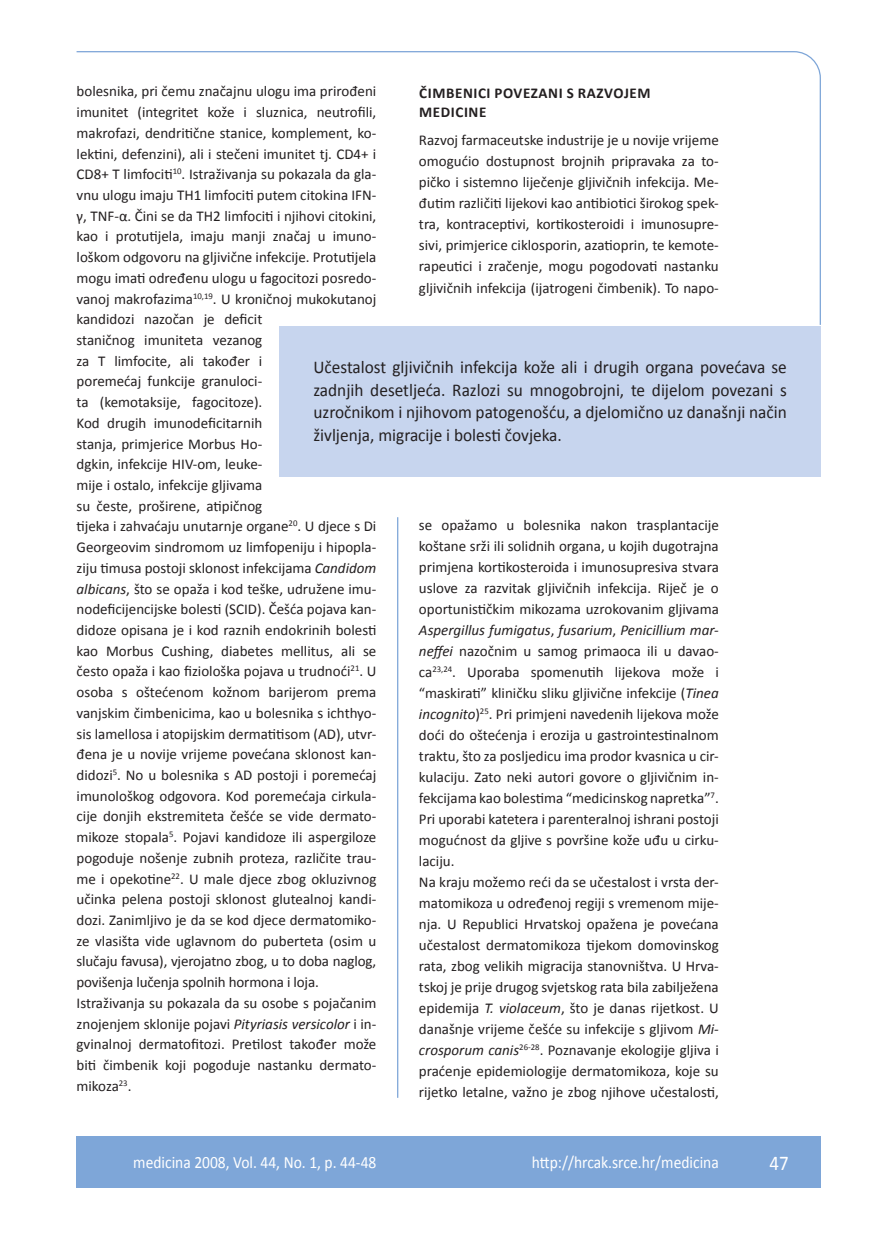
<style>
.page{position:relative;width:872px;height:1234px;background:#fff}
.page>*{position:absolute;margin:0;border:0;box-sizing:border-box;transform-origin:0 0}
.t1{font:21px "Calibri";color:#fff;scale:.9 1}
.t2{font:18px/22.5px "Calibri";color:#231f20;text-align:justify;scale:.96 1}
.t3{font:17.25px "Calibri";color:#fff;scale:.9 1}
.t4{font:15px/20.7px "Calibri";color:#231f20}
.t5{font:700 15px/19.5px "Calibri";letter-spacing:.04em;color:#231f20}
.s1{font-style:italic}
</style>
<div class="page">
<div style="left:279px;top:325px;width:542px;height:151px;background:#c7d5ee"></div>
<svg style="left:76px;top:51px;width:745px;height:275px"></svg>
<hr style="left:397px;top:517px;width:1px;height:580px;background:#7ea6d8">
<div style="left:77px;top:1135px;width:744px;height:51px;background:#7ea6d8"></div>
<p class="t5" style="left:419px;top:82px;width:233px">ČIMBENICI POVEZANI S RAZVOJEM<br>MEDICINE</p>
<p class="t4" style="left:419px;top:129px;width:301px;text-align:justify">Razvoj farmaceutske industrije je u novije vrijeme omogućio dostupnost brojnih pripravaka za to&shy;pičko i sistemno liječenje gljivičnih infekcija. Me&shy;đutim različiti lijekovi kao antibiotici širokog spek&shy;tra, kon-tra-ceptivi, kortikosteroidi i imu- no-supre&shy;sivi, primjerice ciklo-sporin, azatioprin, te kemote&shy;rapeutici i zračenje, mogu pogodovati nastanku gljivičnih infekcija (ijatrogeni čimbenik). To napo-</p>
<p class="t4" style="left:77px;top:80px;width:301px">bolesnika, pri čemu značajnu ulogu ima prirođeni imunitet (integritet kože i sluznica, neutrofili, makrofazi, dendritične stanice, komplement, ko&shy;lektini, defenzini), ali i stečeni imunitet tj. CD4+ i CD8+ T limfociti<sup>10</sup>. Istraživanja su pokazala da gla&shy;vnu ulogu imaju TH1 limfociti putem citokina IFN&shy;γ, TNF-α. Čini se da TH2 limfociti i njihovi citokini, kao i protutijela, imaju manji značaj u imuno&shy;loškom odgovoru na gljivične infekcije. Protutijela mogu imati određenu ulogu u fagocitozi posredo&shy;vanoj makro-fazima<sup>10,19</sup>. U kroničnoj mukokutanoj kandidozi nazočan je deficit<br>staničnog imuniteta vezanog<br>za T limfocite, ali tako-đer i<br>poremećaj funkcije granuloci-<br>ta (kemotaksije, fagocitoze).<br>Kod drugih imunodeficitarnih<br>stanja, primjerice Morbus Ho-<br>dgkin, infekcije HIV-om, leuke-<br>mije i ostalo, infekcije gljivama<br>su česte, proširene, atipičnog<br>tijeka i zahvaćaju unutarnje organe<sup>20</sup>. U djece s Di Georgeovim sindromom uz limfopeniju i hipopla&shy;ziju timusa postoji sklonost infekcijama <span class="s1">Candidom albicans</span>, što se opaža i kod teške, udružene imu&shy;nodeficijencijske bolesti (SCID). Češća pojava kan&shy;didoze opisana je i kod raznih endokrinih bolesti kao Morbus Cushing, diabetes mellitus, ali se često opaža i kao fizio-loška pojava u trudnoći<sup>21</sup>. U osoba s oštećenom kožnom barijerom prema vanjskim čimbenicima, kao u bolesnika s ichthyo&shy;sis lamellosa i atopijskim dermatitisom (AD), utvr&shy;đena je u novije vrijeme povećana sklonost kan&shy;didozi<sup>5</sup>. No u bolesnika s AD postoji i poremećaj imunološkog odgovora. Kod poreme-ćaja cirkula&shy;cije donjih ekstremiteta češće se vide dermato&shy;mikoze stopala<sup>5</sup>. Pojavi kandidoze ili as-per-giloze pogoduje nošenje zubnih proteza, razli-čite trau&shy;me i opekotine<sup>22</sup>. U male djece zbog oklu-zivnog učinka pelena postoji sklonost glutealnoj kandi&shy;dozi. Zanimljivo je da se kod djece dermatomiko&shy;ze vlasišta vide uglavnom do puberteta (osim u slučaju favusa), vjerojatno zbog, u to doba naglog, povišenja lučenja spolnih hormona i loja.<br>Istraživanja su pokazala da su osobe s pojačanim znojenjem sklonije pojavi <span class="s1">Pityriasis versicolor</span> i in&shy;gvinalnoj dermatofitozi. Pretilost također može biti čimbenik koji pogoduje nastanku dermato&shy;mikoza<sup>23</sup>.</p>
<p class="t2" style="left:313px;top:355px;width:495px">Učestalost gljivičnih infekcija kože ali i drugih organa povećava se zadnjih desetljeća. Razlozi su mnogobrojni, te dijelom povezani s uzročnikom i njihovom patogenošću, a djelomično uz današnji način življenja, migracije i bolesti čovjeka.</p>
<p class="t4" style="left:419px;top:513px;width:301px">se opažamo u bolesnika nakon trasplantacije koštane srži ili solidnih organa, u kojih dugotrajna primjena kortikosteroida i imunosupresiva stvara uslove za razvitak gljivičnih infekcija. Riječ je o oportunističkim mikozama uzrokovanim gljivama <span class="s1">Aspergillus fumigatus</span>, <span class="s1">fusarium</span>, <span class="s1">Penicillium mar&shy;neffei</span> nazočnim u samog primaoca ili u davao&shy;ca<sup>23,24</sup>. Uporaba spomenutih lijekova može i “maskirati” kliničku sliku gljivične infekcije (<span class="s1">Tinea incognito</span>)<sup>25</sup>. Pri primjeni navedenih lijekova može doći do oštećenja i erozija u gastrointestinalnom traktu, što za posljedicu ima prodor kvasnica u cir&shy;kulaciju. Zato neki autori govore o gljivičnim in&shy;fekcijama kao bolestima “medicinskog napretka”<sup>7</sup>.<br>Pri uporabi katetera i parenteralnoj ishrani postoji mogućnost da gljive s površine kože uđu u cirku&shy;laciju.<br>Na kraju možemo reći da se učestalost i vrsta der&shy;matomikoza u određenoj regiji s vremenom mije&shy;nja. U Republici Hrvatskoj opažena je povećana učestalost dermatomikoza tijekom domovinskog rata, zbog velikih migracija stanovništva. U Hrva&shy;tskoj je prije drugog svjetskog rata bila zabilježena epidemija <span class="s1">T. violaceum</span>, što je danas rijetkost. U današnje vrijeme češće su infekcije s gljivom <span class="s1">Mi&shy;crosporum canis</span><sup>26-28</sup>. Poznavanje ekologije gljiva i praćenje epidemiologije dermatomikoza, koje su rijetko letalne, važno je zbog njihove učesta- losti,</p>
<p class="t3" style="left:133px;top:1151px;width:272px">medicina 2008, Vol. 44, No. 1, p. 44-48</p>
<p class="t3" style="left:532px;top:1151px;width:209px">http://hrcak.srce.hr/medicina</p>
<h1 class="t1" style="left:769px;top:1149px;width:23px">47</h1>
</div>
